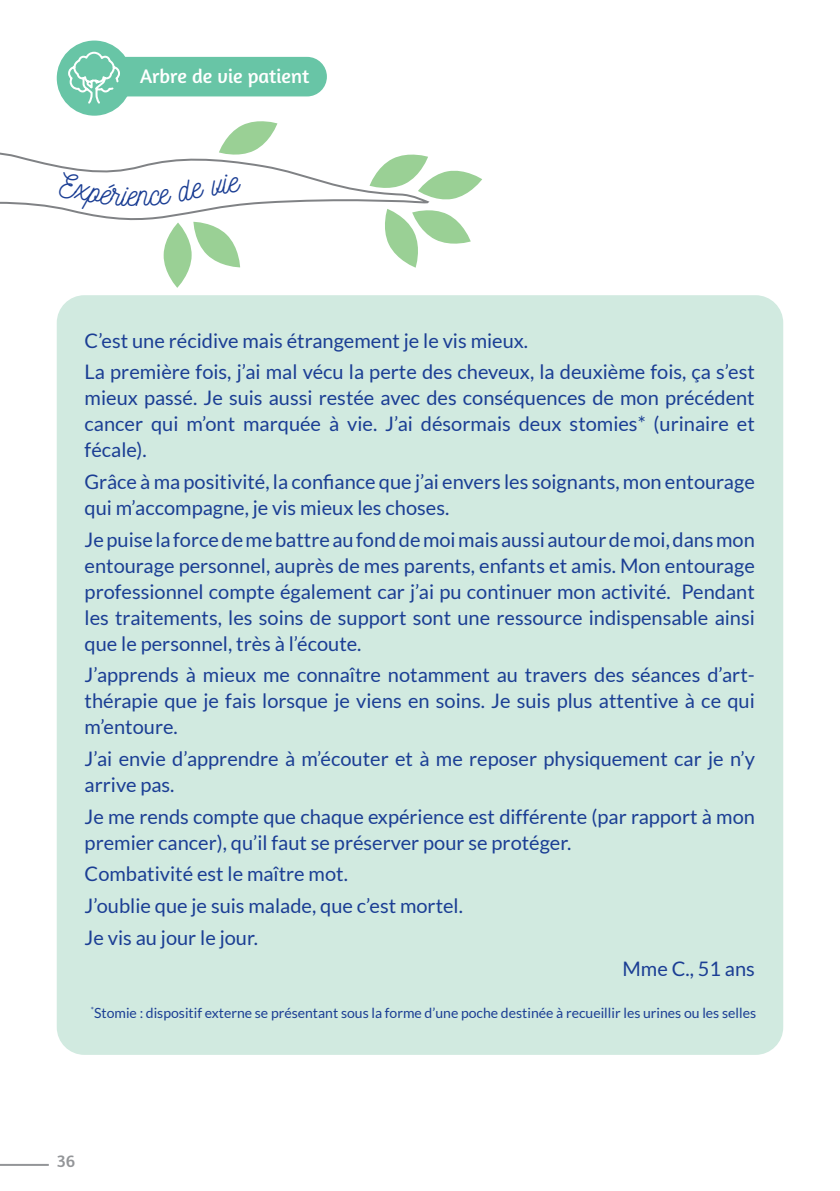
<style>
.page{position:relative;width:840px;height:1191px;background:#fff}
.page>*{position:absolute;margin:0;border:0;box-sizing:border-box;transform-origin:0 0}
.t1{font:20px/26px "Lato";color:#1b3e94}
.t2{font:20px "Amaranth";color:#fff}
.t3{font:18px "Amaranth";color:#939598}
.t4{font:14px "Lato";color:#1b3e94}
</style>
<div class="page">
<hr style="left:0;top:1163px;width:49px;height:2px;background:#939598">
<div style="left:57px;top:295px;width:725px;height:759px;background:#d1eae0;border-radius:28px"></div>
<svg style="left:0;top:152px;width:369px;height:70px"></svg>
<svg style="left:219px;top:121px;width:58px;height:37px"></svg>
<svg style="left:369px;top:154px;width:113px;height:114px"></svg>
<svg style="left:193px;top:222px;width:47px;height:45px"></svg>
<svg style="left:163px;top:222px;width:29px;height:66px;fill:#9ad095"></svg>
<div style="left:94px;top:57px;width:233px;height:39px;background:#68c5a6;border-radius:20px"></div>
<div style="left:57px;top:41px;width:75px;height:75px;background:#68c5a6;border-radius:50%"></div>
<svg style="left:67px;top:51px;width:54px;height:58px"></svg>
<svg style="left:58px;top:172px;width:183px;height:40px"></svg>
<p class="t2" style="left:140px;top:68px;width:171px">Arbre de vie patient</p>
<p class="t1" style="left:85px;top:324px;width:671px;line-height:31.6px">C’est une récidive mais étrangement je le vis mieux.<br>La première fois, j’ai mal vécu la perte des cheveux, la deuxième fois, ça s’est</p>
<p class="t1" style="left:85px;top:385px;width:671px;text-align:justify">mieux passé. Je suis aussi restée avec des conséquences de mon précédent cancer qui m’ont marquée à vie. J’ai désormais deux stomies* (urinaire et fécale).</p>
<p class="t1" style="left:85px;top:468px;width:671px">Grâce à ma positivité, la confiance que j’ai envers les soignants, mon entourage qui m’accompagne, je vis mieux les choses.</p>
<p class="t1" style="left:85px;top:526px;width:671px;text-align:justify">Je puise la force de me battre au fond de moi mais aussi autour de moi, dans mon entourage personnel, auprès de mes parents, enfants et amis. Mon entourage professionnel compte également car j’ai pu continuer mon activité. Pendant les traitements, les soins de support sont une ressource indispensable ainsi que le personnel, très à l’écoute.</p>
<p class="t1" style="left:85px;top:662px;width:671px;text-align:justify">J’apprends à mieux me connaître notamment au travers des séances d’art&shy;thérapie que je fais lorsque je viens en soins. Je suis plus attentive à ce qui m’entoure.</p>
<p class="t1" style="left:85px;top:746px;width:671px">J’ai envie d’apprendre à m’écouter et à me reposer physiquement car je n’y arrive pas.</p>
<p class="t1" style="left:85px;top:803px;width:671px">Je me rends compte que chaque expérience est différente (par rapport à mon premier cancer), qu’il faut se préserver pour se protéger.</p>
<p class="t1" style="left:85px;top:858px;width:379px;line-height:31.6px">Combativité est le maître mot.<br>J’oublie que je suis malade, que c’est mortel.<br>Je vis au jour le jour.</p>
<p class="t1" style="left:622px;top:956px;width:134px">Mme C., 51 ans</p>
<p class="t4" style="left:91px;top:1005px;width:666px"><sup>*</sup>Stomie : dispositif externe se présentant sous la forme d’une poche destinée à recueillir les urines ou les selles</p>
<p class="t3" style="left:57px;top:1152px;width:20px">36</p>
</div>
